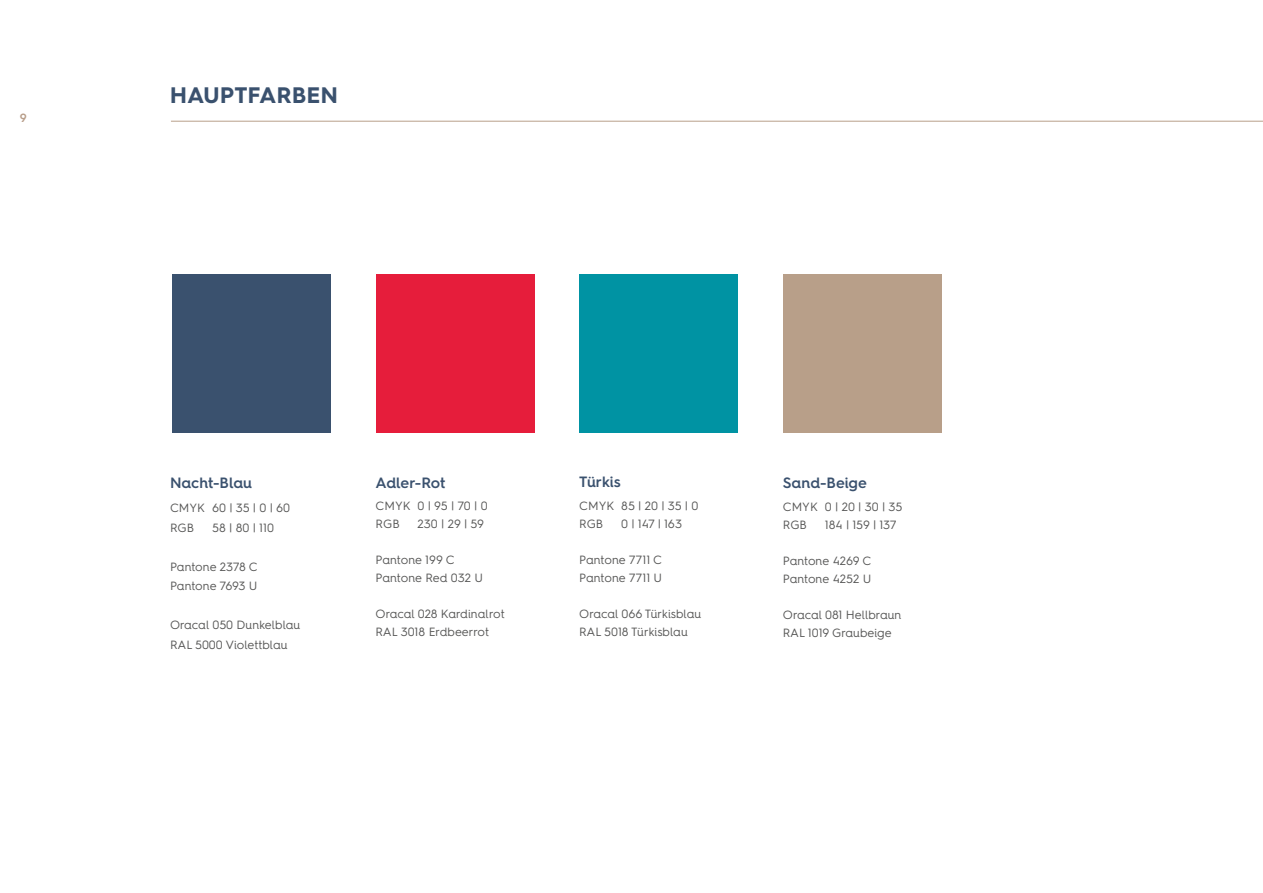
<style>
.page{position:relative;width:1263px;height:893px;background:#fff}
.page>*{position:absolute;margin:0;border:0;box-sizing:border-box;transform-origin:0 0}
.t1{font:700 22.5px "Hurme Geometric Sans 4";letter-spacing:.025em;color:#3a516e}
.t2{font:600 15px "Hurme Geometric Sans 4";color:#3a516e}
.t3{font:12px "Hurme Geometric Sans 4";color:#565655}
.t4{font:12px "Hurme Geometric Sans 4";letter-spacing:-.02em;color:#565655}
.t5{font:600 12px "Hurme Geometric Sans 4";color:#b89e8a}
</style>
<div class="page">
<hr style="left:171px;top:121px;width:1092px;height:1px;background:#b89f89">
<div style="left:376px;top:275px;width:158px;height:158px;background:#e61d3b"></div>
<div style="left:783px;top:275px;width:159px;height:158px;background:#b89f89"></div>
<div style="left:172px;top:275px;width:159px;height:158px;background:#3a516e"></div>
<div style="left:579px;top:275px;width:159px;height:158px;background:#0093a3"></div>
<p class="t5" style="left:20px;top:109px;width:9px">9</p>
<p class="t1" style="left:170px;top:80px;width:169px">HAUPTFARBEN</p>
<p class="t2" style="left:170px;top:473px;width:84px">Nacht-Blau</p>
<p class="t3" style="left:170px;top:499px;width:122px">CMYK 60 | 35 | 0 | 60</p>
<p class="t3" style="left:170px;top:519px;width:26px">RGB</p>
<p class="t3" style="left:212px;top:519px;width:63px">58 | 80 | 110</p>
<p class="t3" style="left:170px;top:558px;width:89px">Pantone 2378 C</p>
<p class="t4" style="left:170px;top:577px;width:89px">Pantone 7693 U</p>
<p class="t3" style="left:170px;top:616px;width:132px">Oracal 050 Dunkelblau</p>
<p class="t3" style="left:170px;top:636px;width:119px">RAL 5000 Violettblau</p>
<p class="t2" style="left:376px;top:472px;width:71px">Adler-Rot</p>
<p class="t3" style="left:376px;top:497px;width:114px">CMYK 0 | 95 | 70 | 0</p>
<p class="t3" style="left:376px;top:515px;width:26px">RGB</p>
<p class="t3" style="left:418px;top:515px;width:68px">230 | 29 | 59</p>
<p class="t3" style="left:376px;top:551px;width:80px">Pantone 199 C</p>
<p class="t3" style="left:376px;top:569px;width:109px">Pantone Red 032 U</p>
<p class="t3" style="left:376px;top:605px;width:131px">Oracal 028 Kardinalrot</p>
<p class="t3" style="left:376px;top:623px;width:115px">RAL 3018 Erdbeerrot</p>
<p class="t2" style="left:579px;top:471px;width:43px">Türkis</p>
<p class="t3" style="left:579px;top:497px;width:121px">CMYK 85 | 20 | 35 | 0</p>
<p class="t3" style="left:579px;top:515px;width:26px">RGB</p>
<p class="t3" style="left:621px;top:515px;width:62px">0 | 147 | 163</p>
<p class="t3" style="left:579px;top:551px;width:84px">Pantone 7711 C</p>
<p class="t3" style="left:579px;top:569px;width:85px">Pantone 7711 U</p>
<p class="t3" style="left:579px;top:605px;width:124px">Oracal 066 Türkisblau</p>
<p class="t3" style="left:579px;top:623px;width:110px">RAL 5018 Türkisblau</p>
<p class="t2" style="left:783px;top:473px;width:86px">Sand-Beige</p>
<p class="t3" style="left:783px;top:498px;width:121px">CMYK 0 | 20 | 30 | 35</p>
<p class="t3" style="left:783px;top:516px;width:26px">RGB</p>
<p class="t3" style="left:825px;top:516px;width:73px">184 | 159 | 137</p>
<p class="t3" style="left:783px;top:552px;width:90px">Pantone 4269 C</p>
<p class="t3" style="left:783px;top:570px;width:90px">Pantone 4252 U</p>
<p class="t3" style="left:783px;top:606px;width:120px">Oracal 081 Hellbraun</p>
<p class="t3" style="left:783px;top:624px;width:110px">RAL 1019 Graubeige</p>
</div>
